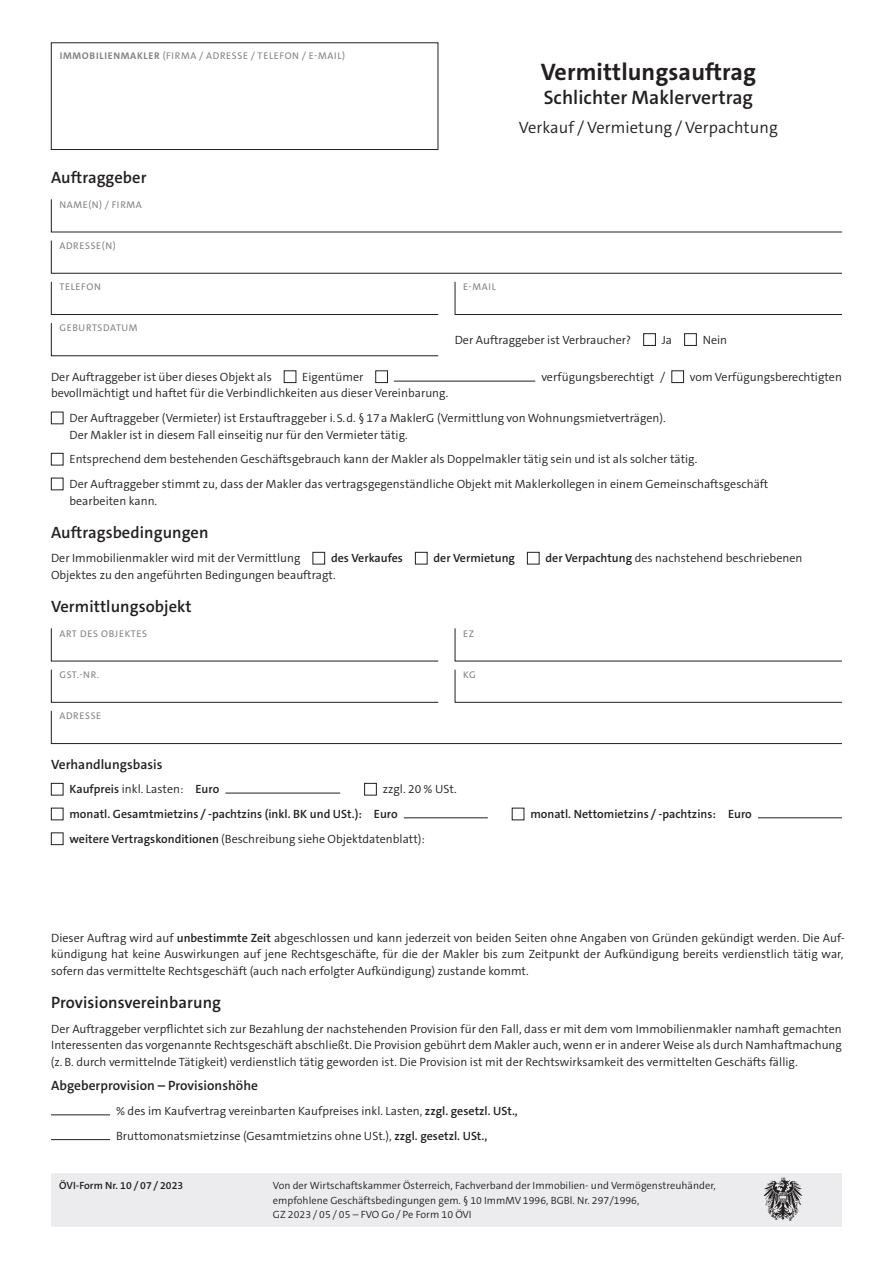
<style>
.page{position:relative;width:893px;height:1263px;background:#fff}
.page>*{position:absolute;margin:0;border:0;box-sizing:border-box;transform-origin:0 0}
.t1{font:700 24px "The Sans C5";letter-spacing:.005em;color:#231f20}
.t2{font:600 19.5px "The Sans C5";letter-spacing:.005em;color:#231f20}
.t3{font:600 16.5px "The Sans C5";letter-spacing:.005em;color:#231f20}
.t4{font:300 16.5px "The Sans C5";letter-spacing:.005em;color:#231f20}
.t5{font:600 13.5px "The Sans C5";letter-spacing:.005em;color:#231f20}
.t6{font:300 12px/16.5px "The Sans C5";letter-spacing:.005em;color:#231f20}
.t7{font:600 12px "The Sans C5";letter-spacing:.005em;color:#231f20}
.t8{font:300 10.5px/14.2px "The Sans C5";letter-spacing:.005em;color:#231f20}
.t9{font:600 10.5px "The Sans C5";letter-spacing:.005em;color:#231f20}
.t10{font:9.75px "The Sans C5";letter-spacing:.07em;color:#808285}
.s1{font-weight:700}
.s2{font-weight:600}
.s3{font-weight:300}
</style>
<div class="page">
<svg style="left:51px;top:199px;width:791px;height:34px"></svg>
<svg style="left:51px;top:240px;width:791px;height:34px"></svg>
<svg style="left:51px;top:281px;width:388px;height:34px"></svg>
<svg style="left:51px;top:323px;width:388px;height:33px"></svg>
<svg style="left:51px;top:628px;width:388px;height:34px"></svg>
<svg style="left:51px;top:669px;width:388px;height:34px"></svg>
<svg style="left:454px;top:281px;width:388px;height:34px"></svg>
<svg style="left:454px;top:628px;width:388px;height:34px"></svg>
<svg style="left:454px;top:669px;width:388px;height:34px"></svg>
<svg style="left:51px;top:710px;width:791px;height:34px"></svg>
<div style="left:51px;top:1173px;width:253px;height:53px;background:#ececee"></div>
<div style="left:265px;top:1173px;width:459px;height:53px;background:#ececee"></div>
<div style="left:724px;top:1173px;width:118px;height:53px;background:#ececee"></div>
<img style="left:763px;top:1177px;width:39px;height:43px">
<div style="left:51px;top:43px;width:387px;height:107px;border:1px solid #231f20"></div>
<div style="left:643px;top:333px;width:13px;height:13px;border:1px solid #231f20"></div>
<div style="left:684px;top:333px;width:13px;height:13px;border:1px solid #231f20"></div>
<div style="left:284px;top:370px;width:12px;height:13px;border:1px solid #231f20"></div>
<div style="left:375px;top:370px;width:13px;height:13px;border:1px solid #231f20"></div>
<hr style="left:394px;top:381px;width:141px;height:1px;background:#231f20">
<div style="left:671px;top:370px;width:13px;height:13px;border:1px solid #231f20"></div>
<div style="left:51px;top:412px;width:12px;height:12px;border:1px solid #231f20"></div>
<div style="left:51px;top:453px;width:12px;height:12px;border:1px solid #231f20"></div>
<div style="left:51px;top:478px;width:12px;height:12px;border:1px solid #231f20"></div>
<div style="left:51px;top:783px;width:12px;height:12px;border:1px solid #231f20"></div>
<hr style="left:225px;top:793px;width:115px;height:1px;background:#231f20">
<div style="left:364px;top:783px;width:13px;height:12px;border:1px solid #231f20"></div>
<div style="left:51px;top:808px;width:12px;height:12px;border:1px solid #231f20"></div>
<hr style="left:404px;top:817px;width:84px;height:1px;background:#231f20">
<hr style="left:758px;top:817px;width:84px;height:1px;background:#231f20">
<div style="left:51px;top:832px;width:12px;height:13px;border:1px solid #231f20"></div>
<div style="left:313px;top:552px;width:12px;height:12px;border:1px solid #231f20"></div>
<div style="left:415px;top:552px;width:12px;height:12px;border:1px solid #231f20"></div>
<div style="left:527px;top:552px;width:12px;height:12px;border:1px solid #231f20"></div>
<hr style="left:51px;top:1114px;width:59px;height:1px;background:#231f20">
<hr style="left:51px;top:1139px;width:59px;height:1px;background:#231f20">
<p class="t10" style="left:60px;top:49px;width:287px"><span class="s1">IMMOBILIENMAKLER</span> (FIRMA / ADRESSE / TELEFON / E-MAIL)</p>
<h3 class="t3" style="left:51px;top:167px;width:97px">Auftraggeber</h3>
<p class="t10" style="left:59px;top:198px;width:84px">NAME(N) / FIRMA</p>
<p class="t10" style="left:59px;top:239px;width:58px">ADRESSE(N)</p>
<p class="t10" style="left:59px;top:280px;width:43px">TELEFON</p>
<p class="t10" style="left:59px;top:322px;width:80px">GEBURTSDATUM</p>
<h1 class="t1" style="left:541px;top:56px;width:217px">Vermittlungsauftrag</h1>
<h2 class="t2" style="left:544px;top:85px;width:211px">Schlichter Maklervertrag</h2>
<h3 class="t4" style="left:519px;top:117px;width:260px">Verkauf / Vermietung / Verpachtung</h3>
<p class="t10" style="left:463px;top:280px;width:34px">E-MAIL</p>
<p class="t6" style="left:455px;top:331px;width:178px">Der Auftraggeber ist Verbraucher?</p>
<p class="t6" style="left:662px;top:331px;width:12px">Ja</p>
<p class="t6" style="left:703px;top:331px;width:26px">Nein</p>
<p class="t6" style="left:51px;top:369px;width:222px">Der Auftraggeber ist über dieses Objekt als</p>
<p class="t6" style="left:302px;top:369px;width:63px">Eigentümer</p>
<p class="t6" style="left:541px;top:369px;width:126px">verfügungsberechtigt /</p>
<p class="t6" style="left:690px;top:369px;width:154px">vom Verfügungsberechtigten</p>
<p class="t6" style="left:69px;top:381px;width:598px;line-height:24.8px;text-indent:-18px">bevollmächtigt und haftet für die Verbindlichkeiten aus dieser Vereinbarung.<br>Der Auftraggeber (Vermieter) ist Erstauftraggeber i. S. d. § 17 a MaklerG (Vermittlung von Wohnungsmietverträgen).</p>
<p class="t6" style="left:69px;top:422px;width:700px;line-height:24.8px">Der Makler ist in diesem Fall einseitig nur für den Vermieter tätig.<br>Entsprechend dem bestehenden Geschäftsgebrauch kann der Makler als Doppelmakler tätig sein und ist als solcher tätig.<br>Der Auftraggeber stimmt zu, dass der Makler das vertragsgegenständliche Objekt mit Maklerkollegen in einem Gemeinschaftsgeschäft</p>
<p class="t6" style="left:69px;top:492px;width:89px">bearbeiten kann.</p>
<h3 class="t3" style="left:51px;top:521px;width:159px">Auftragsbedingungen</h3>
<p class="t6" style="left:51px;top:550px;width:251px">Der Immobilienmakler wird mit der Vermittlung</p>
<p class="t7" style="left:331px;top:551px;width:73px">des Verkaufes</p>
<p class="t7" style="left:434px;top:551px;width:83px">der Vermietung</p>
<p class="t6" style="left:546px;top:550px;width:258px"><span class="s2">der Verpachtung</span> des nachstehend beschriebenen</p>
<p class="t6" style="left:51px;top:567px;width:286px">Objektes zu den angeführten Bedingungen beauftragt.</p>
<h3 class="t3" style="left:51px;top:596px;width:142px">Vermittlungsobjekt</h3>
<p class="t10" style="left:59px;top:627px;width:89px">ART DES OBJEKTES</p>
<p class="t10" style="left:463px;top:627px;width:12px">EZ</p>
<p class="t10" style="left:59px;top:668px;width:41px">GST.-NR.</p>
<p class="t10" style="left:463px;top:668px;width:14px">KG</p>
<p class="t10" style="left:59px;top:709px;width:43px">ADRESSE</p>
<p class="t5" style="left:51px;top:755px;width:113px">Verhandlungsbasis</p>
<p class="t7" style="left:69px;top:782px;width:151px">Kaufpreis <span class="s3">inkl. Lasten:</span> Euro</p>
<p class="t6" style="left:383px;top:781px;width:75px">zzgl. 20 % USt.</p>
<p class="t7" style="left:69px;top:806px;width:330px">monatl. Gesamtmietzins / -pachtzins (inkl. BK und USt.): Euro</p>
<p class="t7" style="left:530px;top:806px;width:223px">monatl. Nettomietzins / -pachtzins: Euro</p>
<p class="t6" style="left:69px;top:831px;width:357px"><span class="s2">weitere Vertragskonditionen</span> (Beschreibung siehe Objektdatenblatt):</p>
<p class="t6" style="left:51px;top:930px;width:795px;text-align:justify">Dieser Auftrag wird auf <span class="s2">unbestimmte Zeit</span> abgeschlossen und kann jederzeit von beiden Seiten ohne Angaben von Gründen gekündigt werden. Die Auf&shy;kündigung hat keine Auswirkungen auf jene Rechtsgeschäfte, für die der Makler bis zum Zeitpunkt der Aufkündigung bereits verdienstlich tätig war, sofern das vermittelte Rechtsgeschäft (auch nach erfolgter Aufkündigung) zustande kommt.</p>
<h3 class="t3" style="left:51px;top:992px;width:171px">Provisionsvereinbarung</h3>
<p class="t6" style="left:51px;top:1020px;width:793px;text-align:justify">Der Auftraggeber verpflichtet sich zur Bezahlung der nachstehenden Provision für den Fall, dass er mit dem vom Immobilienmakler namhaft gemachten Interessenten das vorgenannte Rechtsgeschäft abschließt. Die Provision gebührt dem Makler auch, wenn er in anderer Weise als durch Namhaftmachung (z. B. durch vermittelnde Tätigkeit) verdienstlich tätig geworden ist. Die Provision ist mit der Rechtswirksamkeit des vermittelten Geschäfts fällig.</p>
<p class="t5" style="left:51px;top:1077px;width:208px">Abgeberprovision – Provisionshöhe</p>
<p class="t6" style="left:116px;top:1099px;width:403px;line-height:24.8px">% des im Kaufvertrag vereinbarten Kaufpreises inkl. Lasten, <span class="s2">zzgl. gesetzl. USt.,<br></span>Bruttomonatsmietzinse (Gesamtmietzins ohne USt.), <span class="s2">zzgl. gesetzl. USt.,</span></p>
<p class="t9" style="left:59px;top:1179px;width:126px">ÖVI-Form Nr. 10 / 07 / 2023</p>
<p class="t8" style="left:273px;top:1179px;width:444px">Von der Wirtschaftskammer Österreich, Fachverband der Immobilien- und Vermögenstreuhänder, empfohlene Geschäftsbedingungen gem. § 10 ImmMV 1996, BGBl. Nr. 297/1996,<br>GZ 2023 / 05 / 05 – FVO Go / Pe Form 10 ÖVI</p>
</div>
